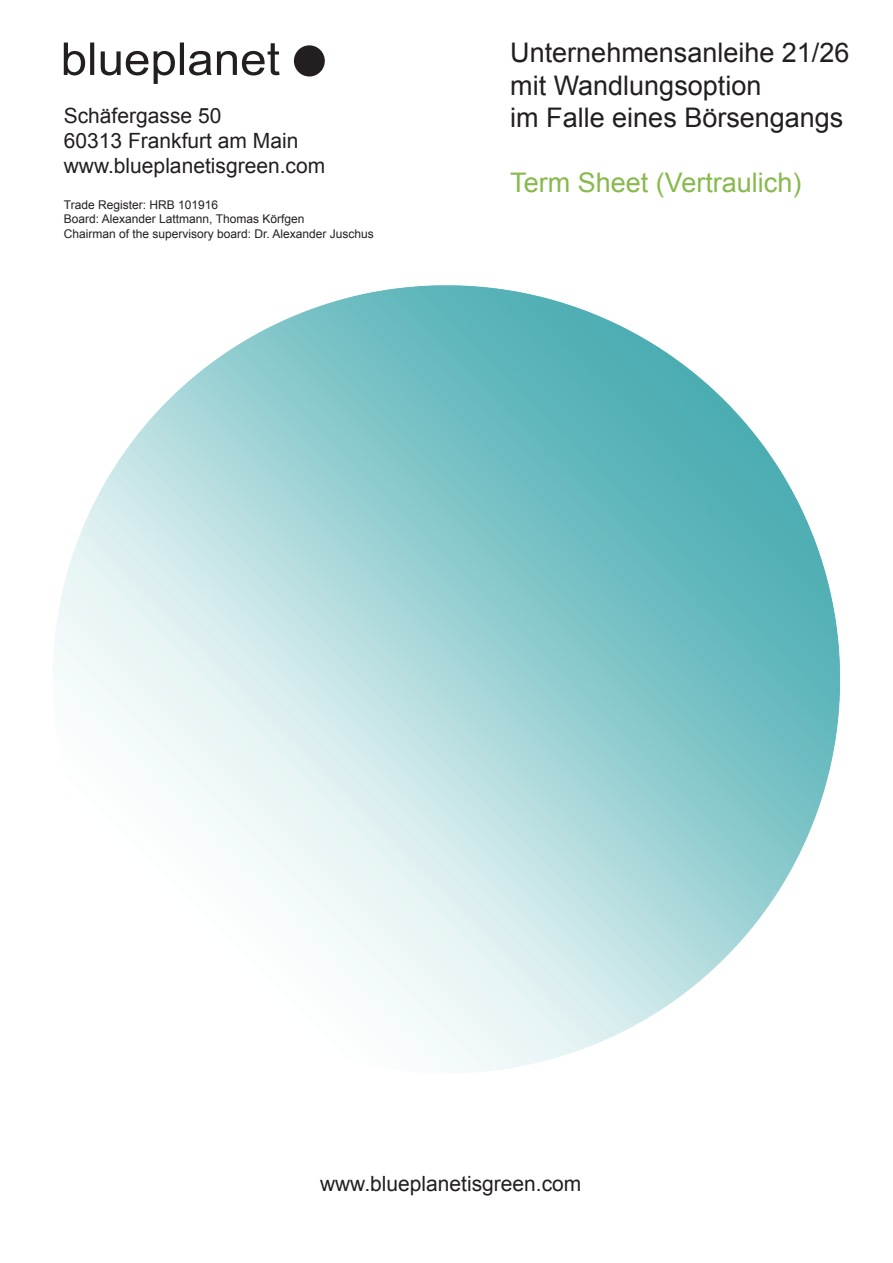
<style>
.page{position:relative;width:893px;height:1263px;background:#fff}
.page>*{position:absolute;margin:0;border:0;box-sizing:border-box;transform-origin:0 0}
.t1{font:27px/32.4px "Arial";color:#231f20}
.t2{font:27px "Arial";color:#87b94c}
.t3{font:21px "Arial";color:#231f20}
.t4{font:12px "Arial";color:#231f20}
</style>
<div class="page">
<img style="left:53px;top:285px;width:788px;height:788px">
<div style="left:294px;top:45px;width:31px;height:32px;background:#231f20;border-radius:50%"></div>
<svg style="left:64px;top:43px;width:216px;height:41px"></svg>
<p class="t3" style="left:64px;top:101px;width:159px">Schäfergasse 50</p>
<p class="t3" style="left:64px;top:127px;width:236px">60313 Frankfurt am Main</p>
<p class="t3" style="left:64px;top:152px;width:263px">www.blueplanetisgreen.com</p>
<p class="t4" style="left:64px;top:197px;width:156px">Trade Register: HRB 101916</p>
<p class="t4" style="left:64px;top:211px;width:242px">Board: Alexander Lattmann, Thomas Körfgen</p>
<p class="t4" style="left:64px;top:226px;width:312px">Chairman of the supervisory board: Dr. Alexander Juschus</p>
<p class="t1" style="left:510px;top:37px;width:341px">Unternehmensanleihe 21/26 mit Wandlungsoption<br>im Falle eines Börsengangs</p>
<p class="t2" style="left:510px;top:165px;width:293px">Term Sheet (Vertraulich)</p>
<p class="t3" style="left:320px;top:1170px;width:263px">www.blueplanetisgreen.com</p>
</div>
